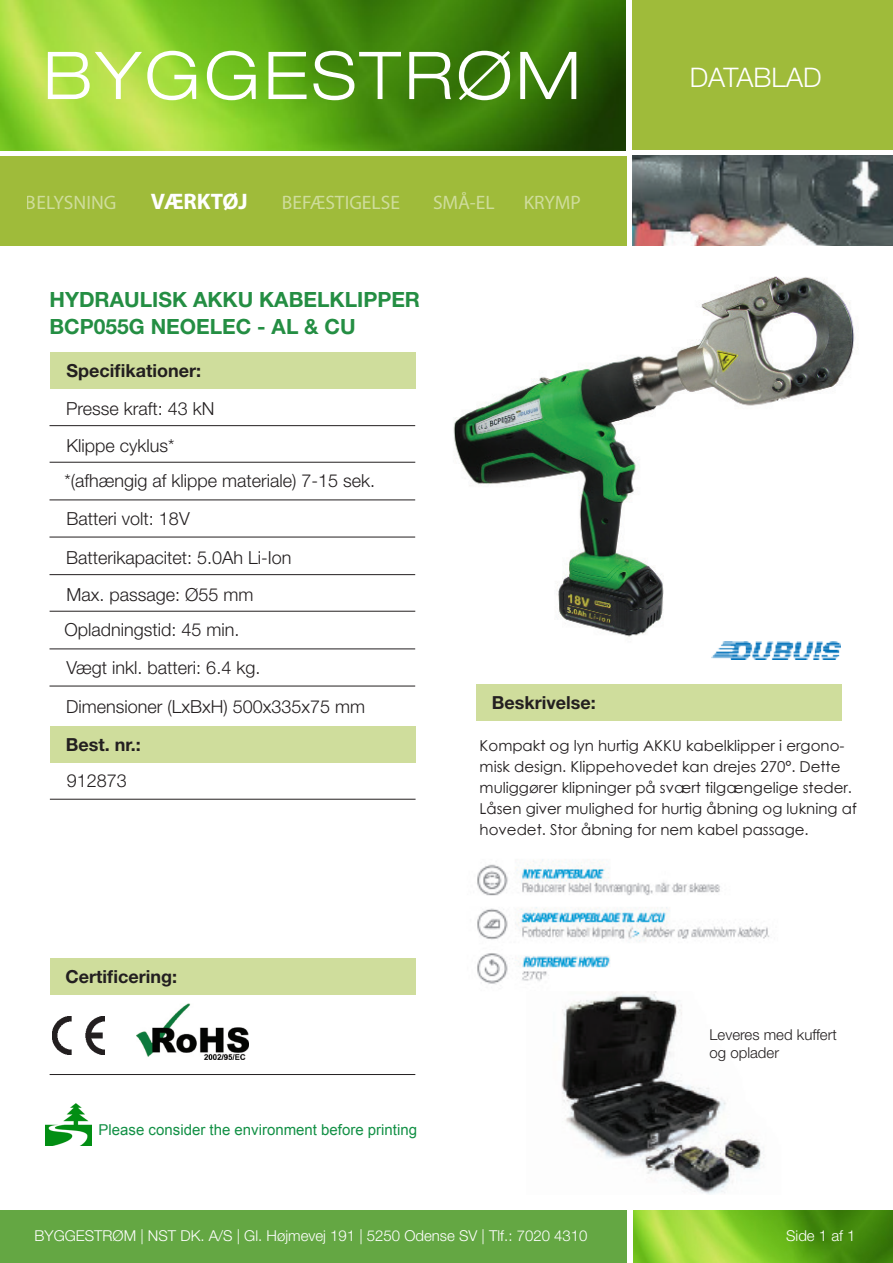
<style>
.page{position:relative;width:893px;height:1263px;background:#fff}
.page>*{position:absolute;margin:0;border:0;box-sizing:border-box;transform-origin:0 0}
.t1{font:300 expanded 66px "Helvetica Neue LT Std";letter-spacing:.05em;color:#fff}
.t2{font:300 27px "Helvetica Neue LT Std";color:#fff}
.t3{font:700 22.5px "Myriad Pro";color:#fff}
.t4{font:700 21px "Helvetica Neue LT Std";color:#248e43}
.t5{font:19.5px "Myriad Pro";color:#fff}
.t6{font:300 18px "Helvetica Neue LT Std";color:#231f20}
.t7{font:700 18px "Helvetica Neue LT Std";color:#231f20}
.t8{font:300 18px "Helvetica Neue LT Pro";color:#231f20}
.t9{font:15px/21px "Century Gothic";color:#231f20}
.t10{font:300 15px "Helvetica Neue LT Std";color:#fff}
.t11{font:15px "Arial";color:#129045}
.t12{font:300 15px "Helvetica Neue LT Pro";color:#231f20}
</style>
<div class="page">
<img style="left:633px;top:1211px;width:260px;height:52px">
<div style="left:0;top:1210px;width:626px;height:53px;background:#64a743"></div>
<div style="left:50px;top:352px;width:366px;height:37px;background:#cfdd9c"></div>
<hr style="left:49px;top:425px;width:366px;height:1px;background:#231f20">
<hr style="left:50px;top:462px;width:365px;height:1px;background:#231f20">
<hr style="left:49px;top:499px;width:366px;height:1px;background:#231f20">
<img style="left:52px;top:1017px;width:52px;height:38px">
<div style="left:50px;top:958px;width:366px;height:37px;background:#cfdd9c"></div>
<hr style="left:50px;top:1074px;width:365px;height:1px;background:#231f20">
<img style="left:0;top:0;width:626px;height:150px">
<div style="left:0;top:156px;width:626px;height:89px;background:#9fbb3a"></div>
<div style="left:632px;top:0;width:261px;height:150px;background:#9fbb3a"></div>
<img style="left:632px;top:156px;width:261px;height:89px">
<img style="left:46px;top:1103px;width:46px;height:43px">
<hr style="left:49px;top:537px;width:366px;height:1px;background:#231f20">
<hr style="left:49px;top:574px;width:366px;height:1px;background:#231f20">
<hr style="left:50px;top:611px;width:365px;height:1px;background:#231f20">
<hr style="left:49px;top:648px;width:366px;height:1px;background:#231f20">
<hr style="left:49px;top:686px;width:366px;height:1px;background:#231f20">
<div style="left:51px;top:726px;width:365px;height:37px;background:#cfdd9c"></div>
<hr style="left:50px;top:799px;width:366px;height:1px;background:#231f20">
<div style="left:477px;top:684px;width:365px;height:37px;background:#cfdd9c"></div>
<img style="left:137px;top:1004px;width:112px;height:55px">
<img style="left:449px;top:276px;width:409px;height:368px">
<img style="left:712px;top:641px;width:129px;height:18px">
<img style="left:455px;top:847px;width:315px;height:137px">
<img style="left:561px;top:991px;width:203px;height:203px">
<p class="t1" style="left:44px;top:36px;width:539px">BYGGESTRØM</p>
<h3 class="t5" style="left:26px;top:190px;width:92px">BELYSNING</h3>
<h3 class="t5" style="left:282px;top:190px;width:120px">BEFÆSTIGELSE</h3>
<h3 class="t5" style="left:433px;top:190px;width:63px">SMÅ-EL</h3>
<h3 class="t5" style="left:524px;top:190px;width:59px">KRYMP</h3>
<p class="t3" style="left:151px;top:187px;width:98px">VÆRKTØJ</p>
<p class="t4" style="left:50px;top:287px;width:372px">HYDRAULISK AKKU KABELKLIPPER</p>
<p class="t4" style="left:50px;top:314px;width:308px">BCP055G NEOELEC - AL &amp; CU</p>
<p class="t7" style="left:67px;top:359px;width:136px">Specifikationer:</p>
<p class="t6" style="left:66px;top:397px;width:150px">Presse kraft: 43 kN</p>
<p class="t6" style="left:66px;top:434px;width:109px">Klippe cyklus*</p>
<p class="t6" style="left:65px;top:470px;width:312px">*(afhængig af klippe materiale) 7-15 sek.</p>
<p class="t6" style="left:67px;top:508px;width:125px">Batteri volt: 18V</p>
<p class="t2" style="left:690px;top:61px;width:133px">DATABLAD</p>
<p class="t6" style="left:66px;top:546px;width:227px">Batterikapacitet: 5.0Ah Li-Ion</p>
<p class="t8" style="left:66px;top:583px;width:189px">Max. passage: Ø55 mm</p>
<p class="t8" style="left:65px;top:619px;width:177px">Opladningstid: 45 min.</p>
<p class="t6" style="left:67px;top:657px;width:195px">Vægt inkl. batteri: 6.4 kg.</p>
<p class="t6" style="left:66px;top:696px;width:301px">Dimensioner (LxBxH) 500x335x75 mm</p>
<p class="t7" style="left:66px;top:733px;width:77px">Best. nr.:</p>
<p class="t6" style="left:67px;top:769px;width:62px">912873</p>
<p class="t7" style="left:65px;top:965px;width:113px">Certificering:</p>
<p class="t11" style="left:99px;top:1120px;width:320px">Please consider the environment before printing</p>
<p class="t7" style="left:492px;top:692px;width:105px">Beskrivelse:</p>
<p class="t9" style="left:480px;top:735px;width:374px">Kompakt og lyn hurtig AKKU kabelklipper i ergono&shy;misk design. Klippehovedet kan drejes 270°. Dette muliggører klipninger på svært tilgængelige steder.</p>
<p class="t9" style="left:480px;top:798px;width:379px">Låsen giver mulighed for hurtig åbning og lukning af hovedet. Stor åbning for nem kabel passage.</p>
<p class="t12" style="left:710px;top:1025px;width:129px">Leveres med kuffert</p>
<p class="t12" style="left:710px;top:1043px;width:71px">og oplader</p>
<p class="t10" style="left:34px;top:1227px;width:555px">BYGGESTRØM | NST DK. A/S | Gl. Højmevej 191 | 5250 Odense SV | Tlf.: 7020 4310</p>
<p class="t10" style="left:786px;top:1227px;width:71px">Side 1 af 1</p>
</div>
